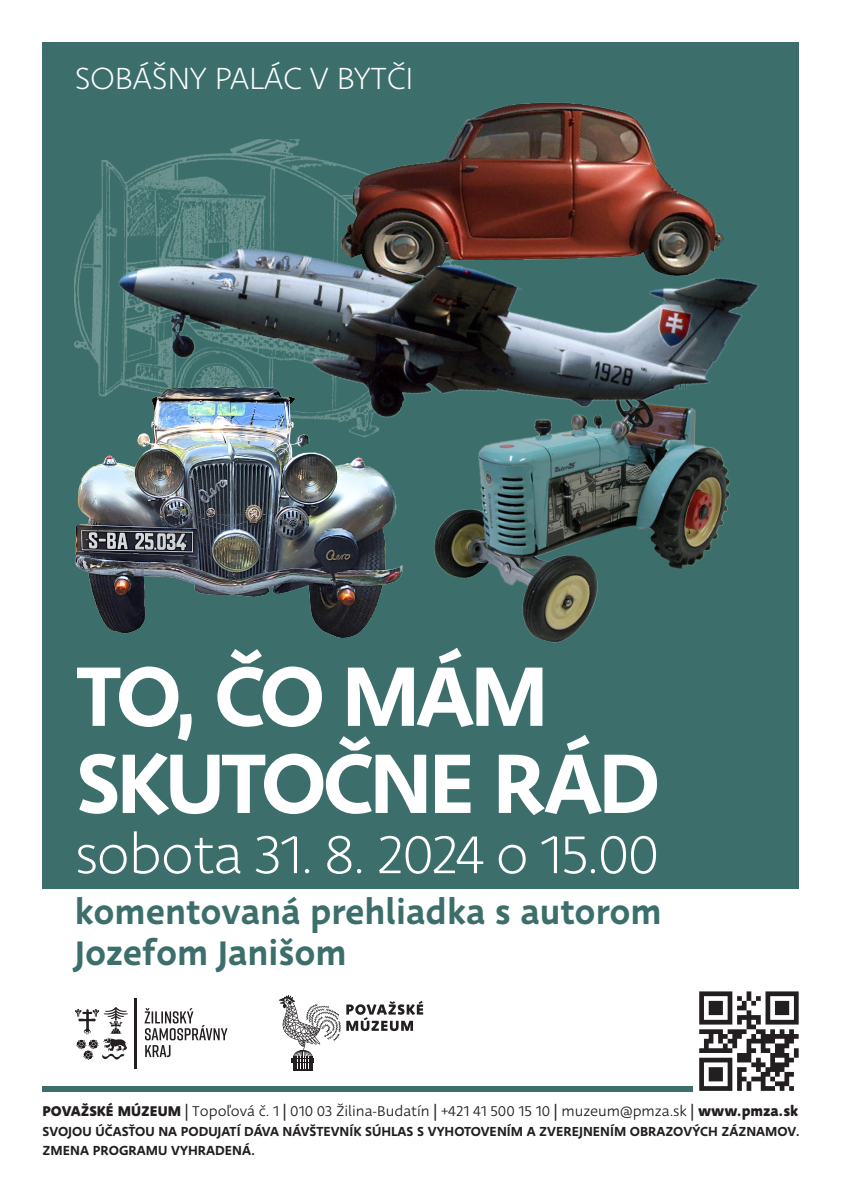
<style>
.page{position:relative;width:842px;height:1191px;background:#fff}
.page>*{position:absolute;margin:0;border:0;box-sizing:border-box;transform-origin:0 0}
.t1{font:500 92.4px/87.1px "Deva Ideal";letter-spacing:-.045em;color:#fff}
.t2{font:300 58px "Deva Ideal";letter-spacing:-.025em;color:#fff}
.t3{font:500 37.4px/40.5px "Deva Ideal";color:#3c6f6b}
.t4{font:300 33.5px "Deva Ideal";color:#fff}
.t5{font:15.5px "Deva Ideal";color:#231f20}
.t6{font:500 14.4px "Deva Ideal";color:#231f20}
.s1{font-weight:700}
.s2{font-style:inherit}
</style>
<div class="page">
<div style="left:43px;top:43px;width:756px;height:846px;background:#3c6f6b"></div>
<img style="left:481px;top:102px;width:148px;height:13px">
<img style="left:434px;top:516px;width:290px;height:127px">
<img style="left:75px;top:516px;width:329px;height:122px">
<img style="left:74px;top:115px;width:685px;height:401px">
<svg style="left:75px;top:1007px;width:53px;height:53px"></svg>
<svg style="left:145px;top:1008px;width:82px;height:49px"></svg>
<hr style="left:134px;top:1034px;width:3px;height:17px;background:#231f20">
<hr style="left:134px;top:998px;width:3px;height:18px;background:#231f20">
<svg style="left:134px;top:1052px;width:3px;height:17px"></svg>
<svg style="left:134px;top:1016px;width:3px;height:18px"></svg>
<svg style="left:279px;top:995px;width:144px;height:76px"></svg>
<div style="left:43px;top:1086px;width:649px;height:5px;background:#3c6f6b"></div>
<svg style="left:699px;top:991px;width:100px;height:99px"></svg>
<h3 class="t4" style="left:75px;top:58px;width:340px">SOBÁŠNY PALÁC V BYTČI</h3>
<h1 class="t1" style="left:76px;top:653px;width:586px">TO, ČO MÁM<br>SKUTOČNE RÁD</h1>
<h2 class="t2" style="left:75px;top:819px;width:586px">sobota 31. 8. 2024 o 15.00</h2>
<h3 class="t3" style="left:75px;top:892px;width:588px">komentovaná prehliadka s autorom<br>Jozefom Janišom</h3>
<p class="t5" style="left:43px;top:1102px;width:757px"><span class="s1">POVAŽSKÉ MÚZEUM</span> <span class="s2">|</span> Topoľová č. 1 <span class="s2">|</span> 010 03 Žilina-Budatín <span class="s2">|</span> +421 41 500 15 10 <span class="s2">|</span> muzeum@pmza.sk <span class="s2">|</span> <span class="s1">www.pmza.sk</span></p>
<p class="t6" style="left:43px;top:1140px;width:214px">ZMENA PROGRAMU VYHRADENÁ.</p>
<p class="t6" style="left:43px;top:1121px;width:759px">SVOJOU ÚČASŤOU NA PODUJATÍ DÁVA NÁVŠTEVNÍK SÚHLAS S VYHOTOVENÍM A ZVEREJNENÍM OBRAZOVÝCH ZÁZNAMOV.</p>
</div>
